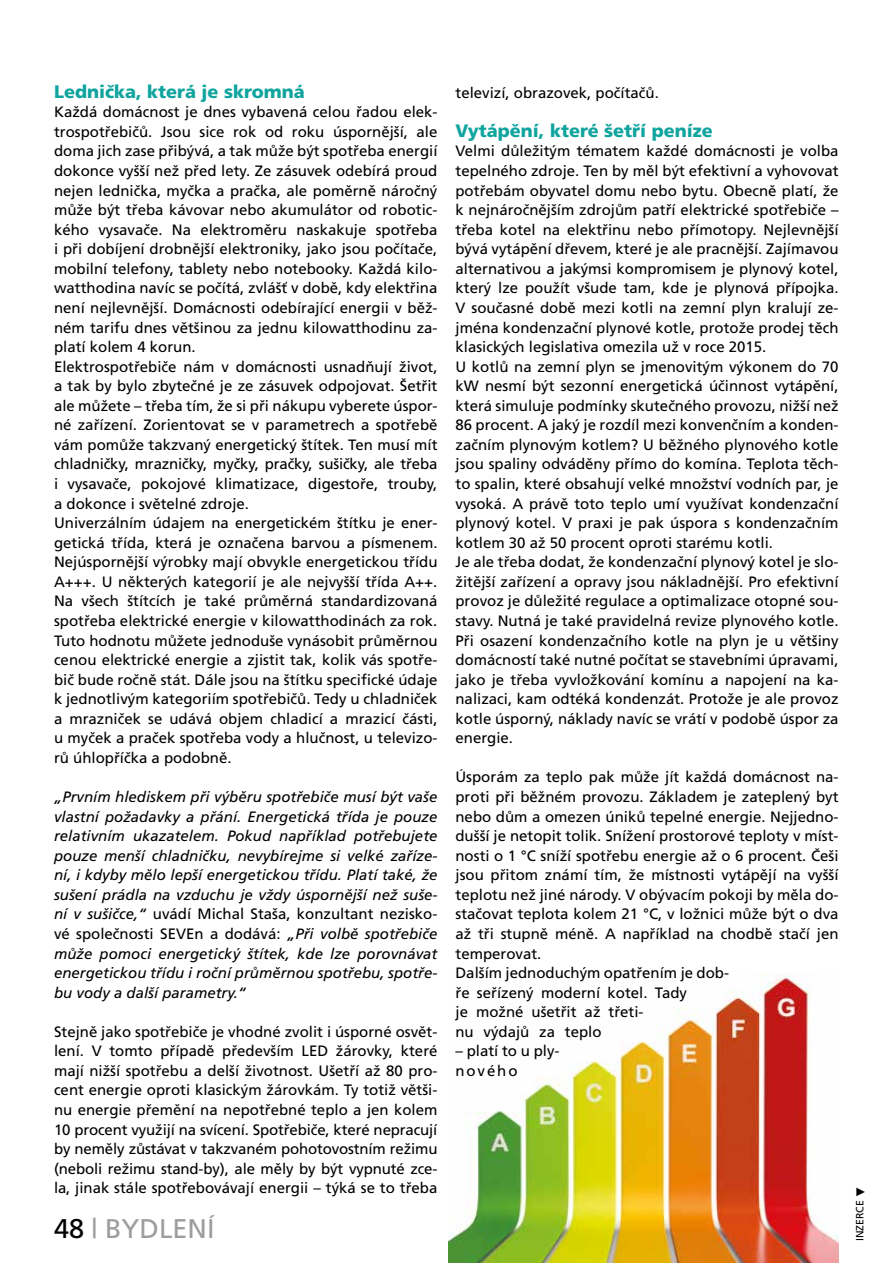
<style>
.page{position:relative;width:893px;height:1263px;background:#fff}
.page>*{position:absolute;margin:0;border:0;box-sizing:border-box;transform-origin:0 0}
.t1{font:27px "Frutiger OT";color:#9d9d9c}
.t2{font:900 18px "Frutiger OT";color:#10a49e}
.t3{font:15px/19.5px "Frutiger OT";color:#000}
.t4{font:italic 15px/19.5px "Frutiger OT";color:#000;text-align:justify}
.t5{font:12px "Impact";color:#000}
.t6{font:10.5px "Frutiger OT";color:#000}
.s1{font-style:normal}
.s2{color:#000}
</style>
<div class="page">
<img style="left:448px;top:974px;width:391px;height:289px">
<p class="t2" style="left:54px;top:81px;width:252px">Lednička, která je skromná</p>
<p class="t3" style="left:54px;top:103px;width:385px">Každá domácnost je dnes vybavená celou řadou elek&shy;trospotřebičů. Jsou sice rok od roku úspornější, ale doma jich zase přibývá, a tak může být spotřeba energií dokonce vyšší než před lety. Ze zásuvek odebírá proud nejen lednička, myčka a pračka, ale poměrně náročný může být třeba kávovar nebo akumulátor od robotic&shy;kého vysavače. Na elektroměru naskakuje spotřeba i při dobíjení drobnější elektroniky, jako jsou počítače, mobilní telefony, tablety nebo notebooky. Každá kilo&shy;watthodina navíc se počítá, zvlášť v době, kdy elektřina není nejlevnější. Domácnosti odebírající energii v běž&shy;ném tarifu dnes většinou za jednu kilowatthodinu za&shy;platí kolem 4 korun.<br>Elektrospotřebiče nám v domácnosti usnadňují život, a tak by bylo zbytečné je ze zásuvek odpojovat. Šetřit ale můžete – třeba tím, že si při nákupu vyberete úspor&shy;né zařízení. Zorientovat se v parametrech a spotřebě vám pomůže takzvaný energetický štítek. Ten musí mít chladničky, mrazničky, myčky, pračky, sušičky, ale třeba i vysavače, pokojové klimatizace, digestoře, trouby, a dokonce i světelné zdroje.<br>Univerzálním údajem na energetickém štítku je ener&shy;getická třída, která je označena barvou a písmenem.<br>Nejúspornější výrobky mají obvykle energetickou třídu A+++. U některých kategorií je ale nejvyšší třída A++.<br>Na všech štítcích je také průměrná standardizovaná spotřeba elektrické energie v kilowatthodinách za rok.<br>Tuto hodnotu můžete jednoduše vynásobit průměrnou cenou elektrické energie a zjistit tak, kolik vás spotře&shy;bič bude ročně stát. Dále jsou na štítku specifické údaje k jednotlivým kategoriím spotřebičů. Tedy u chladniček a mrazniček se udává objem chladicí a mrazicí části, u myček a praček spotřeba vody a hlučnost, u televizo&shy;rů úhlopříčka a podobně.</p>
<p class="t4" style="left:54px;top:787px;width:385px">„Prvním hlediskem při výběru spotřebiče musí být vaše vlastní požadavky a přání. Energetická třída je pouze relativním ukazatelem. Pokud například potřebujete pouze menší chladničku, nevybírejme si velké zaříze&shy;ní, i kdyby mělo lepší energetickou třídu. Platí také, že sušení prádla na vzduchu je vždy úspornější než suše&shy;ní v sušičce,“ <span class="s1">uvádí Michal Staša, konzultant nezisko&shy;vé společnosti SEVEn a dodává:</span> „Při volbě spotřebiče může pomoci energetický štítek, kde lze porovnávat energetickou třídu i roční průměrnou spotřebu, spotře&shy;bu vody a další parametry.“</p>
<p class="t3" style="left:54px;top:1022px;width:385px;text-align:justify">Stejně jako spotřebiče je vhodné zvolit i úsporné osvět&shy;lení. V tomto případě především LED žárovky, které mají nižší spotřebu a delší životnost. Ušetří až 80 pro&shy;cent energie oproti klasickým žárovkám. Ty totiž větši&shy;nu energie přemění na nepotřebné teplo a jen kolem 10 procent využijí na svícení. Spotřebiče, které nepracují by neměly zůstávat v takzvaném pohotovostním režimu (neboli režimu stand-by), ale měly by být vypnuté zce&shy;la, jinak stále spotřebovávají energii – týká se to třeba</p>
<h1 class="t1" style="left:54px;top:1214px;width:162px"><span class="s2">48</span> | BYDLENÍ</h1>
<p class="t3" style="left:455px;top:83px;width:205px">televizí, obrazovek, počítačů.</p>
<p class="t2" style="left:455px;top:120px;width:259px">Vytápění, které šetří peníze</p>
<p class="t3" style="left:455px;top:142px;width:385px">Velmi důležitým tématem každé domácnosti je volba tepelného zdroje. Ten by měl být efektivní a vyhovovat potřebám obyvatel domu nebo bytu. Obecně platí, že k nejnáročnějším zdrojům patří elektrické spotřebiče – třeba kotel na elektřinu nebo přímotopy. Nejlevnější bývá vytápění dřevem, které je ale pracnější. Zajímavou alternativou a jakýmsi kompromisem je plynový kotel, který lze použít všude tam, kde je plynová přípojka.<br>V současné době mezi kotli na zemní plyn kralují ze&shy;jména kondenzační plynové kotle, protože prodej těch klasických legislativa omezila už v roce 2015.<br>U kotlů na zemní plyn se jmenovitým výkonem do 70 kW nesmí být sezonní energetická účinnost vytápění, která simuluje podmínky skutečného provozu, nižší než 86 procent. A jaký je rozdíl mezi konvenčním a konden&shy;začním plynovým kotlem? U běžného plynového kotle jsou spaliny odváděny přímo do komína. Teplota těch&shy;to spalin, které obsahují velké množství vodních par, je vysoká. A právě toto teplo umí využívat kondenzační plynový kotel. V praxi je pak úspora s kondenzačním kotlem 30 až 50 procent oproti starému kotli.<br>Je ale třeba dodat, že kondenzační plynový kotel je slo&shy;žitější zařízení a opravy jsou nákladnější. Pro efektivní provoz je důležité regulace a optimalizace otopné sou&shy;stavy. Nutná je také pravidelná revize plynového kotle.<br>Při osazení kondenzačního kotle na plyn je u většiny domácností také nutné počítat se stavebními úpravami, jako je třeba vyvložkování komínu a napojení na ka&shy;nalizaci, kam odtéká kondenzát. Protože je ale provoz kotle úsporný, náklady navíc se vrátí v podobě úspor za energie.</p>
<p class="t3" style="left:455px;top:768px;width:385px">Úsporám za teplo pak může jít každá domácnost na&shy;proti při běžném provozu. Základem je zateplený byt nebo dům a omezen úniků tepelné energie. Nejjedno&shy;dušší je netopit tolik. Snížení prostorové teploty v míst&shy;nosti o 1 °C sníží spotřebu energie až o 6 procent. Češi jsou přitom známí tím, že místnosti vytápějí na vyšší teplotu než jiné národy. V obývacím pokoji by měla do&shy;stačovat teplota kolem 21 °C, v ložnici může být o dva až tři stupně méně. A například na chodbě stačí jen temperovat.<br>Dalším jednoduchým opatřením je dob-<br>ře seřízený moderní kotel. Tady<br>je možné ušetřit až třeti-<br>nu výdajů za teplo</p>
<p class="t3" style="left:455px;top:1042px;width:106px">– platí to u ply&shy;nového</p>
<p class="t5" style="left:855px;top:1182px;width:13px">►</p>
<p class="t6" style="left:854px;top:1241px;width:42px;rotate:-90deg">INZERCE</p>
</div>
